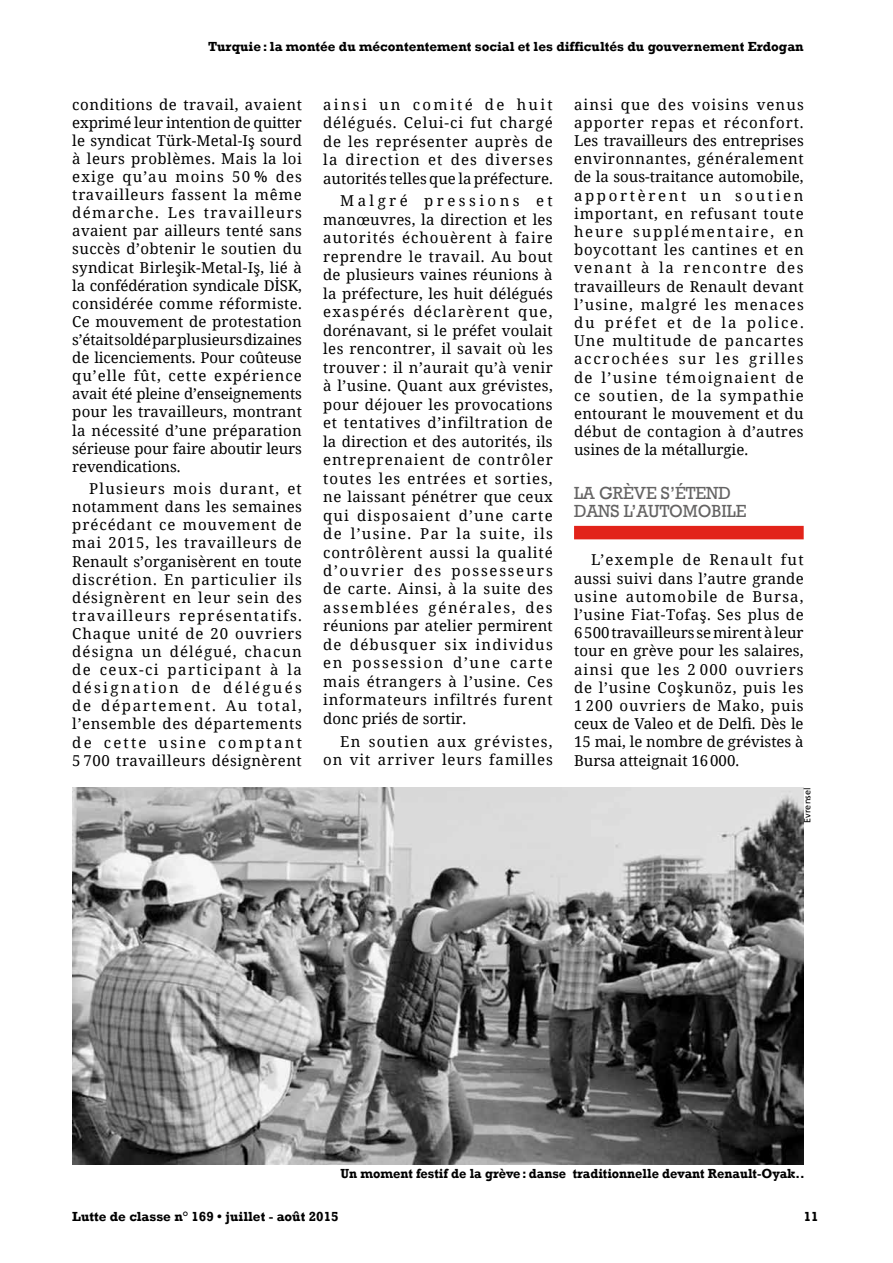
<style>
.page{position:relative;width:893px;height:1263px;background:#fff}
.page>*{position:absolute;margin:0;border:0;box-sizing:border-box;transform-origin:0 0}
.t1{font:18px/18.1px "Rockwell";color:#646363;scale:.95 1}
.t2{font:15px/18.1px "Noto Serif";letter-spacing:.025em;color:#000;text-align:justify}
.t3{font:15px/18.5px "Noto Serif";letter-spacing:.065em;color:#000;text-align:right}
.t4{font:700 13.5px "Rockwell";color:#000}
.t5{font:700 13.5px "Rockwell";color:#000;scale:.95 1}
.t6{font:9px "Frutiger";letter-spacing:.025em;color:#000}
</style>
<div class="page">
<div style="left:574px;top:526px;width:230px;height:13px;background:#e2231a"></div>
<img style="left:72px;top:787px;width:732px;height:377px">
<p class="t4" style="left:208px;top:39px;width:597px">Turquie: la montée du mécontentement social et les difficultés du gouvernement Erdogan</p>
<p class="t2" style="left:72px;top:95px;width:231px">conditions de travail, avaient exprimé leur intention de quitter le syndicat Türk-Metal-Iş sourd à leurs problèmes. Mais la loi exige qu’au moins 50 % des travailleurs fassent la même démarche. Les travailleurs avaient par ailleurs tenté sans succès d’obtenir le soutien du syndicat Birleşik-Metal-Iş, lié à la confédération syndicale DİSK, considérée comme réformiste.<br>Ce mouvement de protestation s’était soldé par plusieurs dizaines de licenciements. Pour coûteuse qu’elle fût, cette expérience avait été pleine d’enseignements pour les travailleurs, montrant la nécessité d’une préparation sérieuse pour faire aboutir leurs revendications.</p>
<p class="t2" style="left:72px;top:479px;width:231px;text-indent:17px">Plusieurs mois durant, et notamment dans les semaines précédant ce mouvement de mai 2015, les travailleurs de Renault s’organisèrent en toute discrétion. En particulier ils désignèrent en leur sein des travailleurs représentatifs.<br>Chaque unité de 20 ouvriers désigna un délégué, chacun de ceux-ci participant à la désignation de délégués de département. Au total, l’ensemble des départements de cette usine comptant 5 700 travailleurs désignèrent</p>
<p class="t2" style="left:323px;top:94px;width:231px">ainsi un comité de huit délégués. Celui-ci fut chargé de les représenter auprès de la direction et des diverses autorités telles que la préfecture.</p>
<p class="t2" style="left:323px;top:191px;width:231px;text-indent:17px">Malgré pressions et manœuvres, la direction et les autorités échouèrent à faire reprendre le travail. Au bout de plusieurs vaines réunions à la préfecture, les huit délégués exaspérés déclarèrent que, dorénavant, si le préfet voulait les rencontrer, il savait où les trouver : il n’aurait qu’à venir à l’usine. Quant aux grévistes, pour déjouer les provocations et tentatives d’infiltration de la direction et des autorités, ils entreprenaient de contrôler toutes les entrées et sorties, ne laissant pénétrer que ceux qui disposaient d’une carte de l’usine. Par la suite, ils contrôlèrent aussi la qualité d’ouvrier des possesseurs de carte. Ainsi, à la suite des assemblées générales, des réunions par atelier permirent de débusquer six individus en possession d’une carte mais étrangers à l’usine. Ces informateurs infiltrés furent donc priés de sortir.</p>
<p class="t3" style="left:323px;top:731px;width:231px">En soutien aux grévistes, on vit arriver leurs familles</p>
<p class="t2" style="left:574px;top:95px;width:231px">ainsi que des voisins venus apporter repas et réconfort.<br>Les travailleurs des entreprises environnantes, généralement de la sous-traitance automobile, apportèrent un soutien important, en refusant toute heure supplémentaire, en boycottant les cantines et en venant à la rencontre des travailleurs de Renault devant l’usine, malgré les menaces du préfet et de la police.<br>Une multitude de pancartes accrochées sur les grilles de l’usine témoignaient de ce soutien, de la sympathie entourant le mouvement et du début de contagion à d’autres usines de la métallurgie.</p>
<p class="t1" style="left:574px;top:484px;width:183px">LA GRÈVE S’ÉTEND<br>DANS L’AUTOMOBILE</p>
<p class="t2" style="left:574px;top:550px;width:231px;text-indent:17px">L’exemple de Renault fut aussi suivi dans l’autre grande usine automobile de Bursa, l’usine Fiat-Tofaş. Ses plus de 6500travailleurs se mirent à leur tour en grève pour les salaires, ainsi que les 2 000 ouvriers de l’usine Coşkunöz, puis les 1 200 ouvriers de Mako, puis ceux de Valeo et de Delfi. Dès le 15 mai, le nombre de grévistes à Bursa atteignait 16000.</p>
<p class="t6" style="left:802px;top:823px;width:37px;rotate:-90deg">Evrensel</p>
<p class="t5" style="left:340px;top:1165px;width:490px">Un moment festif de la grève: danse traditionnelle devant Renault-Oyak..</p>
<p class="t4" style="left:72px;top:1208px;width:268px">Lutte de classe n° 169 • juillet - août 2015</p>
<p class="t4" style="left:804px;top:1208px;width:16px">11</p>
</div>
